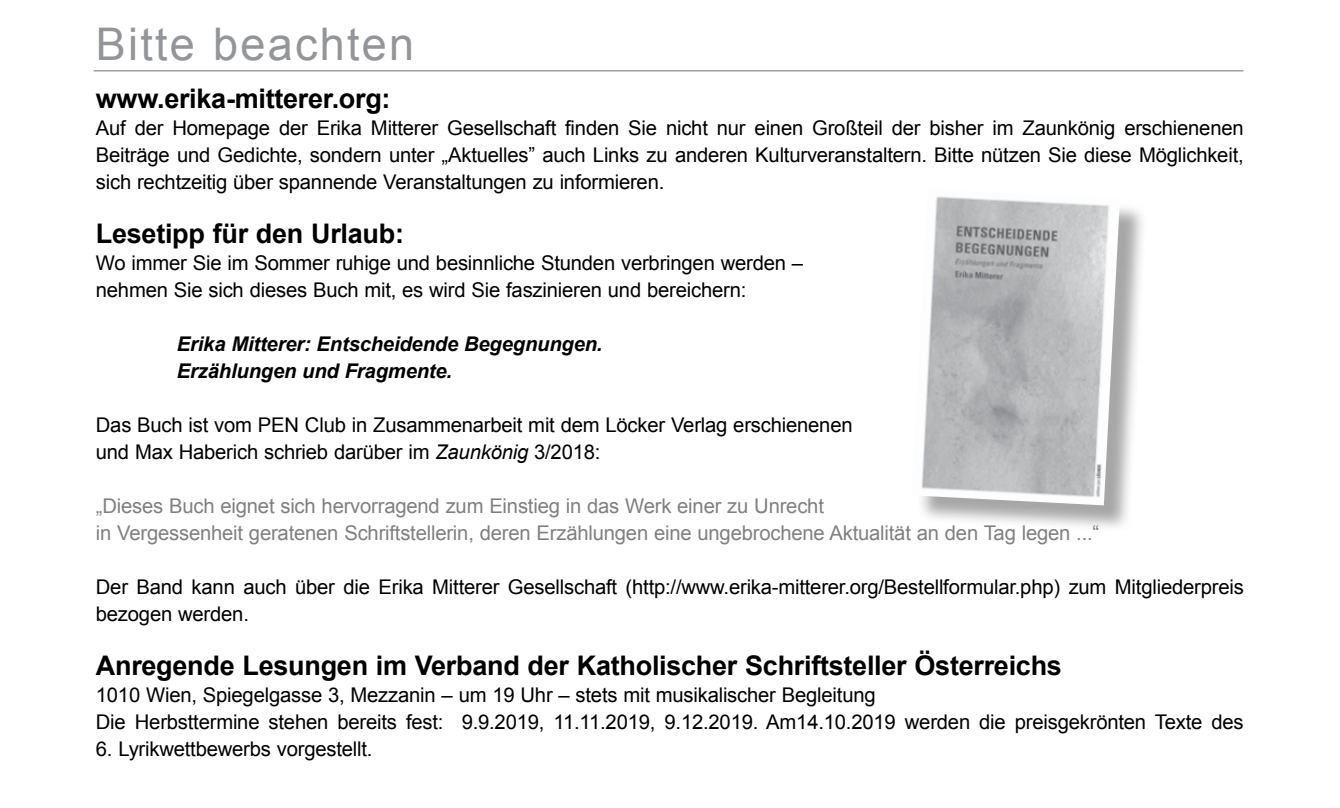
<style>
.page{position:relative;width:1340px;height:808px;background:#fff}
.page>*{position:absolute;margin:0;border:0;box-sizing:border-box;transform-origin:0 0}
.t1{font:45px "Arial";letter-spacing:.05em;color:#939598}
.t2{font:700 27px "Arial";letter-spacing:-.01em;color:#000}
.t3{font:20.25px/27px "Arial";letter-spacing:-.01em;color:#000}
.t4{font:20.25px/27px "Arial";letter-spacing:-.01em;color:#808080}
.t5{font:italic 700 20.25px/27px "Arial";letter-spacing:-.01em;color:#000}
.s1{font-style:italic}
</style>
<div class="page">
<hr style="left:94px;top:70px;width:1149px;height:1px;background:#808080">
<div style="left:915px;top:193px;width:232px;height:340px;background:#000;opacity:.35"></div>
<img style="left:915px;top:193px;width:204px;height:312px">
<h1 class="t1" style="left:96px;top:15px;width:320px">Bitte beachten</h1>
<h2 class="t2" style="left:96px;top:81px;width:296px">www.erika-mitterer.org:</h2>
<p class="t3" style="left:96px;top:115px;width:1149px;text-align:justify">Auf der Homepage der Erika Mitterer Gesellschaft finden Sie nicht nur einen Großteil der bisher im Zaunkönig erschienenen Beiträge und Gedichte, sondern unter „Aktuelles” auch Links zu anderen Kulturveranstaltern. Bitte nützen Sie diese Möglichkeit, sich rechtzeitig über spannende Veranstaltungen zu informieren.</p>
<h2 class="t2" style="left:96px;top:216px;width:310px">Lesetipp für den Urlaub:</h2>
<p class="t3" style="left:96px;top:250px;width:709px">Wo immer Sie im Sommer ruhige und besinnliche Stunden verbringen werden – nehmen Sie sich dieses Buch mit, es wird Sie faszinieren und bereichern:</p>
<p class="t5" style="left:177px;top:331px;width:427px">Erika Mitterer: Entscheidende Begegnungen.<br>Erzählungen und Fragmente.</p>
<p class="t3" style="left:96px;top:412px;width:758px">Das Buch ist vom PEN Club in Zusammenarbeit mit dem Löcker Verlag erschienenen und Max Haberich schrieb darüber im <span class="s1">Zaunkönig</span> 3/2018:</p>
<p class="t4" style="left:96px;top:493px;width:1005px">„Dieses Buch eignet sich hervorragend zum Einstieg in das Werk einer zu Unrecht<br>in Vergessenheit geratenen Schriftstellerin, deren Erzählungen eine ungebrochene Aktualität an den Tag legen ...“</p>
<p class="t3" style="left:96px;top:574px;width:1149px">Der Band kann auch über die Erika Mitterer Gesellschaft (http://www.erika-mitterer.org/Bestellformular.php) zum Mitgliederpreis bezogen werden.</p>
<h2 class="t2" style="left:96px;top:648px;width:967px">Anregende Lesungen im Verband der Katholischer Schriftsteller Österreichs</h2>
<p class="t3" style="left:96px;top:682px;width:1149px">1010 Wien, Spiegelgasse 3, Mezzanin – um 19 Uhr – stets mit musikalischer Begleitung<br>Die Herbsttermine stehen bereits fest: 9.9.2019, 11.11.2019, 9.12.2019. Am14.10.2019 werden die preisgekrönten Texte des</p>
<p class="t3" style="left:96px;top:736px;width:278px">6. Lyrikwettbewerbs vorgestellt.</p>
</div>
